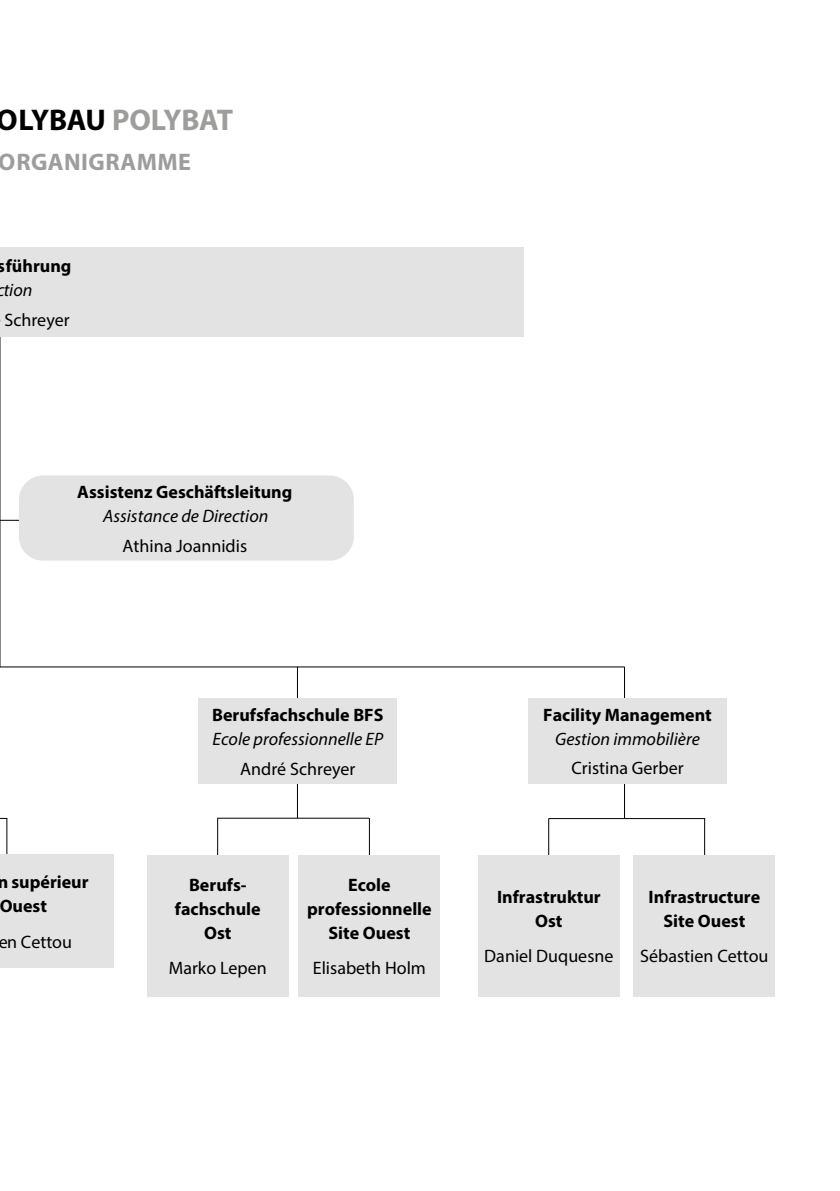
<style>
.page{position:relative;width:840px;height:1191px;background:#fff}
.page>*{position:absolute;margin:0;border:0;box-sizing:border-box;transform-origin:0 0}
.t1{font:700 30px "Myriad Pro";letter-spacing:-.015em;color:#9d9d9c}
.t2{font:700 24px "Myriad Pro";letter-spacing:.02em;color:#9d9d9c}
.t3{font:700 18px/24px "Myriad Pro";color:#000;text-align:center}
.t4{font:18px "Myriad Pro";color:#000}
.t5{font:italic 18px "Myriad Pro";color:#000}
.s1{color:#000}
</style>
<div class="page">
<hr style="left:217px;top:818px;width:152px;height:1px;background:#000">
<hr style="left:548px;top:818px;width:156px;height:1px;background:#000">
<hr style="left:0;top:520px;width:31px;height:1px;background:#000">
<hr style="left:7px;top:818px;width:1px;height:104px;background:#000">
<hr style="left:217px;top:818px;width:1px;height:102px;background:#000">
<hr style="left:548px;top:818px;width:1px;height:103px;background:#000">
<hr style="left:704px;top:818px;width:1px;height:102px;background:#000">
<hr style="left:369px;top:818px;width:1px;height:102px;background:#000">
<hr style="left:297px;top:666px;width:1px;height:152px;background:#000">
<hr style="left:623px;top:666px;width:1px;height:152px;background:#000">
<hr style="left:0;top:319px;width:1px;height:348px;background:#000">
<div style="left:0;top:854px;width:114px;height:114px;background:#e3e3e3"></div>
<div style="left:147px;top:855px;width:141px;height:141px;background:#e3e3e3"></div>
<div style="left:298px;top:855px;width:142px;height:141px;background:#e3e3e3"></div>
<div style="left:633px;top:855px;width:142px;height:141px;background:#e3e3e3"></div>
<div style="left:477px;top:855px;width:142px;height:141px;background:#e3e3e3"></div>
<hr style="left:0;top:666px;width:624px;height:1px;background:#000">
<div style="left:19px;top:475px;width:334px;height:85px;background:#e3e3e3;border-radius:24px"></div>
<div style="left:198px;top:699px;width:199px;height:85px;background:#e3e3e3"></div>
<div style="left:528px;top:698px;width:198px;height:85px;background:#e3e3e3"></div>
<div style="left:0;top:247px;width:523px;height:90px;background:#e3e3e3"></div>
<h1 class="t1" style="left:-3px;top:101px;width:238px"><span class="s1">OLYBAU</span> POLYBAT</h1>
<h2 class="t2" style="left:-1px;top:147px;width:194px">ORGANIGRAMME</h2>
<p class="t3" style="left:-2px;top:253px;width:75px">sführung</p>
<p class="t5" style="left:-4px;top:279px;width:38px">ction</p>
<p class="t4" style="left:4px;top:308px;width:67px">Schreyer</p>
<p class="t3" style="left:77px;top:479px;width:216px">Assistenz Geschäftsleitung</p>
<p class="t5" style="left:103px;top:505px;width:167px">Assistance de Direction</p>
<p class="t4" style="left:122px;top:534px;width:126px">Athina Joannidis</p>
<p class="t3" style="left:-3px;top:869px;width:93px;text-align:left">n supérieur<br>Ouest</p>
<p class="t4" style="left:-2px;top:930px;width:75px">en Cettou</p>
<p class="t3" style="left:212px;top:702px;width:173px">Berufsfachschule BFS</p>
<p class="t5" style="left:212px;top:728px;width:172px">Ecole professionnelle EP</p>
<p class="t4" style="left:240px;top:758px;width:117px">André Schreyer</p>
<p class="t3" style="left:175px;top:872px;width:87px">Berufs&shy;fachschule<br>Ost</p>
<p class="t4" style="left:169px;top:957px;width:99px">Marko Lepen</p>
<p class="t3" style="left:307px;top:872px;width:126px">Ecole professionnelle<br>Site Ouest</p>
<p class="t4" style="left:313px;top:957px;width:115px">Elisabeth Holm</p>
<p class="t3" style="left:543px;top:702px;width:170px">Facility Management</p>
<p class="t5" style="left:555px;top:727px;width:146px">Gestion immobilière</p>
<p class="t4" style="left:571px;top:757px;width:113px">Cristina Gerber</p>
<p class="t3" style="left:496px;top:884px;width:105px">Infrastruktur<br>Ost</p>
<p class="t4" style="left:484px;top:945px;width:131px">Daniel Duquesne</p>
<p class="t3" style="left:648px;top:884px;width:113px">Infrastructure<br>Site Ouest</p>
<p class="t4" style="left:640px;top:945px;width:130px">Sébastien Cettou</p>
</div>
